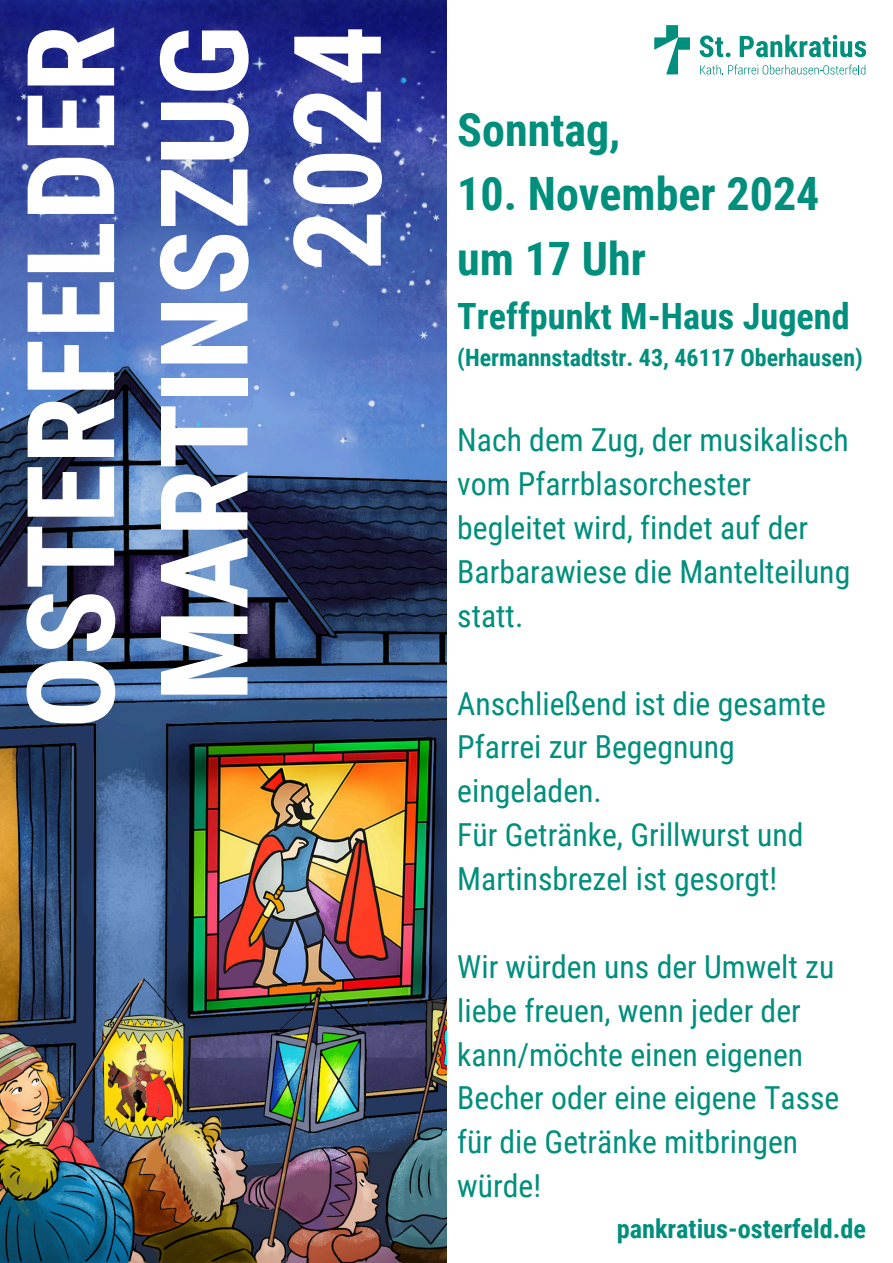
<style>
.page{position:relative;width:893px;height:1263px;background:#fff}
.page>*{position:absolute;margin:0;border:0;box-sizing:border-box;transform-origin:0 0}
.t1{font:700 121.65px/133.4px "Roboto Condensed";color:#fff;text-align:right}
.t2{font:700 46.05px/64.1px "Roboto Condensed";color:#008f7d}
.t3{font:700 36.22px "Roboto Condensed";color:#008f7d}
.t4{font:31.72px/43.9px "Roboto Condensed";color:#008f7d}
.t5{font:700 26.25px "Roboto Condensed";color:#008f7d}
.t6{font:700 23.92px "Roboto Condensed";color:#008f7d}
</style>
<div class="page">
<img style="left:0;top:0;width:447px;height:1263px">
<svg style="left:654px;top:25px;width:36px;height:49px"></svg>
<svg style="left:699px;top:35px;width:31px;height:22px"></svg>
<svg style="left:739px;top:35px;width:127px;height:22px"></svg>
<svg style="left:700px;top:65px;width:165px;height:10px"></svg>
<h1 class="t1" style="left:6px;top:729px;width:705px;rotate:-90deg">OSTERFELDER<br>MARTINSZUG<br>2024</h1>
<p class="t2" style="left:457px;top:98px;width:165px">Sonntag,</p>
<p class="t2" style="left:457px;top:163px;width:364px">10. November 2024 um 17 Uhr</p>
<p class="t3" style="left:457px;top:295px;width:394px">Treffpunkt M-Haus Jugend</p>
<p class="t6" style="left:457px;top:343px;width:407px">(Hermannstadtstr. 43, 46117 Oberhausen)</p>
<h2 class="t4" style="left:457px;top:418px;width:394px">Nach dem Zug, der musikalisch vom Pfarrblasorchester begleitet wird, findet auf der<br>Barbarawiese die Mantelteilung statt.</h2>
<h2 class="t4" style="left:457px;top:682px;width:370px">Anschließend ist die gesamte<br>Pfarrei zur Begegnung eingeladen.<br>Für Getränke, Grillwurst und<br>Martinsbrezel ist gesorgt!</h2>
<h2 class="t4" style="left:457px;top:945px;width:383px">Wir würden uns der Umwelt zu liebe freuen, wenn jeder der kann/möchte einen eigenen<br>Becher oder eine eigene Tasse für die Getränke mitbringen würde!</h2>
<p class="t5" style="left:617px;top:1214px;width:251px">pankratius-osterfeld.de</p>
</div>
